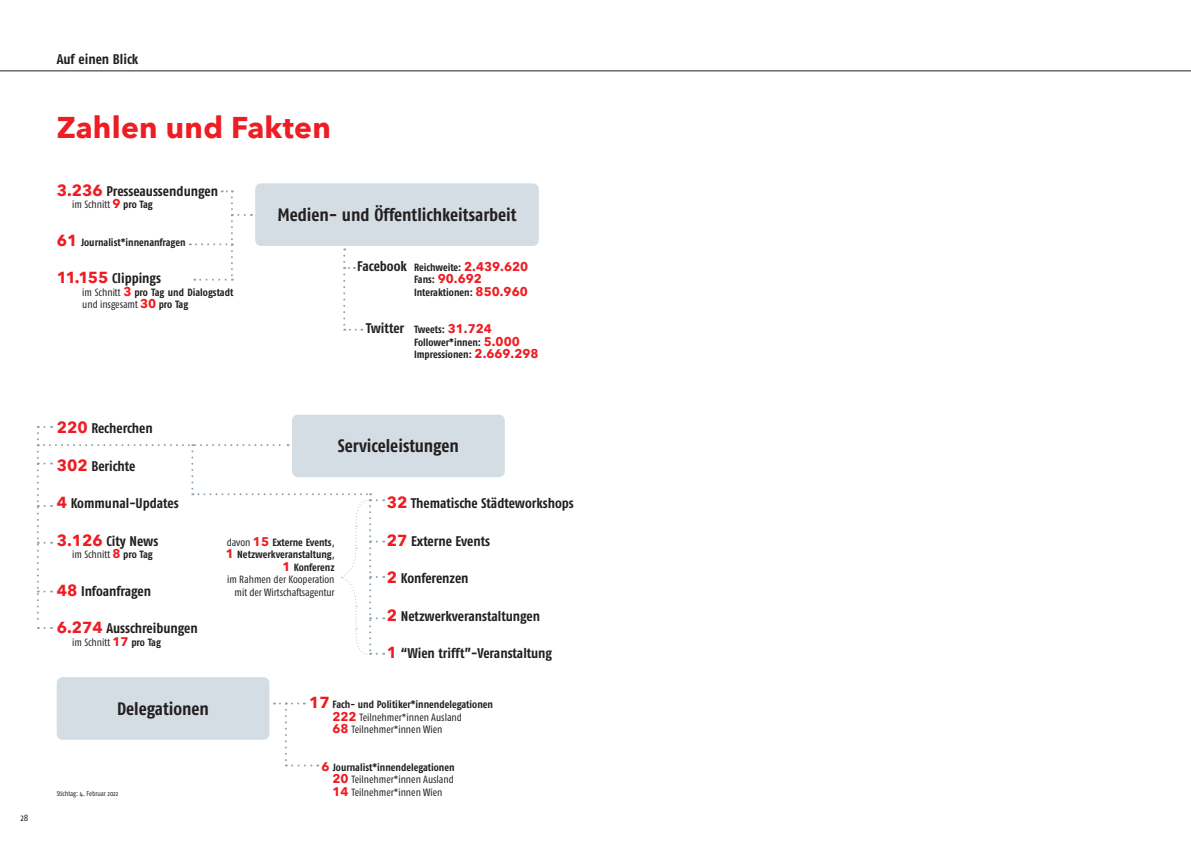
<style>
.page{position:relative;width:1191px;height:842px;background:#fff}
.page>*{position:absolute;margin:0;border:0;box-sizing:border-box;transform-origin:0 0}
.t1{font:700 30px "Avenir Next";letter-spacing:.01em;color:#ee1d23}
.t2{font:700 18px "Fago Co";color:#231f20}
.t3{font:700 14px "Fago Co";letter-spacing:-.005em;color:#231f20}
.t4{font:700 12.5px "Avenir Next";color:#ee1d23}
.t5{font:10.5px/12.5px "Fago Co";color:#231f20;text-align:right}
.t6{font:700 10.5px/12.5px "Fago Co";color:#231f20}
.t7{font:9.5px "Fago Co";color:#231f20}
.t8{font:7px "Fago Co";letter-spacing:-.005em;color:#231f20}
.s1{font-family:"Avenir Next";font-size:16px;color:#ee1d23}
.s2{font-family:"Avenir Next";font-weight:700;font-size:12.5px;color:#ee1d23}
.s3{font-weight:700}
.s4{font-weight:400}
.s5{font-family:"Avenir Next";font-size:12.5px;color:#ee1d23}
.s6{font-size:14px}
.s7{font-family:"Fago Co";font-size:10.5px;color:#231f20}
.s8{font-size:10.5px}
</style>
<div class="page">
<hr style="left:0;top:71px;width:595px;height:1px;background:#231f20">
<div style="left:292px;top:415px;width:213px;height:62px;background:#d3dde3;border-radius:6px"></div>
<svg style="left:37px;top:426px;width:334px;height:229px"></svg>
<div style="left:255px;top:183px;width:284px;height:63px;background:#d3dde3;border-radius:6px"></div>
<svg style="left:343px;top:256px;width:19px;height:75px"></svg>
<div style="left:57px;top:677px;width:212px;height:63px;background:#d3dde3;border-radius:6px"></div>
<svg style="left:274px;top:702px;width:44px;height:64px"></svg>
<svg style="left:190px;top:190px;width:62px;height:91px"></svg>
<svg style="left:595px;top:70px;width:596px;height:1px"></svg>
<hr style="left:595px;top:71px;width:596px;height:1px;background:#231f20">
<p class="t7" style="left:20px;top:812px;width:9px">28</p>
<p class="t3" style="left:57px;top:51px;width:83px">Auf einen Blick</p>
<h1 class="t1" style="left:57px;top:102px;width:276px">Zahlen und Fakten</h1>
<p class="t3" style="left:57px;top:183px;width:163px"><span class="s1">3.236</span> Presseaussendungen</p>
<p class="t5" style="left:72px;top:198px;width:82px">im Schnitt <span class="s2">9</span> <span class="s3">pro Tag</span></p>
<p class="t6" style="left:57px;top:236px;width:130px"><span class="s1">61</span> Journalist*innenanfragen</p>
<p class="t3" style="left:57px;top:270px;width:106px"><span class="s1">11.155</span> Clippings</p>
<p class="t6" style="left:82px;top:286px;width:153px"><span class="s4">im Schnitt</span> <span class="s5">3</span> pro Tag und Dialogstadt <span class="s4">und insgesamt</span> <span class="s5">30</span> pro Tag</p>
<p class="t3" style="left:57px;top:420px;width:98px"><span class="s1">220</span> Recherchen</p>
<p class="t3" style="left:57px;top:458px;width:80px"><span class="s1">302</span> Berichte</p>
<p class="t2" style="left:277px;top:204px;width:241px">Medien- und Öffentlichkeitsarbeit</p>
<p class="t6" style="left:357px;top:261px;width:172px"><span class="s6">Facebook</span> Reichweite: <span class="s5">2.439.620</span></p>
<p class="t4" style="left:414px;top:268px;width:69px"><span class="s7">Fans:</span> 90.692</p>
<p class="t6" style="left:414px;top:286px;width:115px">Interaktionen: <span class="s5">850.960</span></p>
<p class="t3" style="left:366px;top:320px;width:128px">Twitter <span class="s8">Tweets:</span> <span class="s5">31.724</span></p>
<p class="t6" style="left:414px;top:336px;width:126px">Follower*innen: <span class="s5">5.000<br></span>Impressionen: <span class="s5">2.669.298</span></p>
<p class="t2" style="left:338px;top:436px;width:123px">Serviceleistungen</p>
<p class="t3" style="left:57px;top:495px;width:123px"><span class="s1">4</span> Kommunal-Updates</p>
<p class="t3" style="left:387px;top:495px;width:189px"><span class="s1">32</span> Thematische Städteworkshops</p>
<p class="t3" style="left:57px;top:533px;width:103px"><span class="s1">3.126</span> City News</p>
<p class="t5" style="left:72px;top:548px;width:82px">im Schnitt <span class="s2">8</span> <span class="s3">pro Tag</span></p>
<p class="t3" style="left:57px;top:583px;width:96px"><span class="s1">48</span> Infoanfragen</p>
<p class="t3" style="left:57px;top:620px;width:142px"><span class="s1">6.274</span> Ausschreibungen</p>
<p class="t5" style="left:72px;top:636px;width:90px">im Schnitt <span class="s2">17</span> <span class="s3">pro Tag</span></p>
<p class="t5" style="left:226px;top:536px;width:110px">davon <span class="s2">15</span> <span class="s3">Externe Events</span>,<br><span class="s2">1</span> <span class="s3">Netzwerkveranstaltung</span>,<br><span class="s2">1</span> <span class="s3">Konferenz<br></span>im Rahmen der Kooperation mit der Wirtschaftsagentur</p>
<p class="t3" style="left:387px;top:533px;width:105px"><span class="s1">27</span> Externe Events</p>
<p class="t3" style="left:387px;top:570px;width:83px"><span class="s1">2</span> Konferenzen</p>
<p class="t3" style="left:387px;top:608px;width:155px"><span class="s1">2</span> Netzwerkveranstaltungen</p>
<p class="t3" style="left:387px;top:645px;width:167px"><span class="s1">1</span> “Wien trifft”-Veranstaltung</p>
<p class="t2" style="left:117px;top:698px;width:93px">Delegationen</p>
<p class="t6" style="left:309px;top:698px;width:185px"><span class="s1">17</span> Fach- und Politiker*innendelegationen</p>
<p class="t5" style="left:332px;top:711px;width:131px;text-align:left"><span class="s2">222</span> Teilnehmer*innen Ausland<br><span class="s2">68</span> Teilnehmer*innen Wien</p>
<p class="t6" style="left:321px;top:761px;width:135px"><span class="s5">6</span> Journalist*innendelegationen</p>
<p class="t5" style="left:332px;top:773px;width:123px"><span class="s2">20</span> Teilnehmer*innen Ausland</p>
<p class="t8" style="left:57px;top:789px;width:63px">Stichtag: 4. Februar 2022</p>
<p class="t5" style="left:332px;top:786px;width:112px"><span class="s2">14</span> Teilnehmer*innen Wien</p>
</div>
